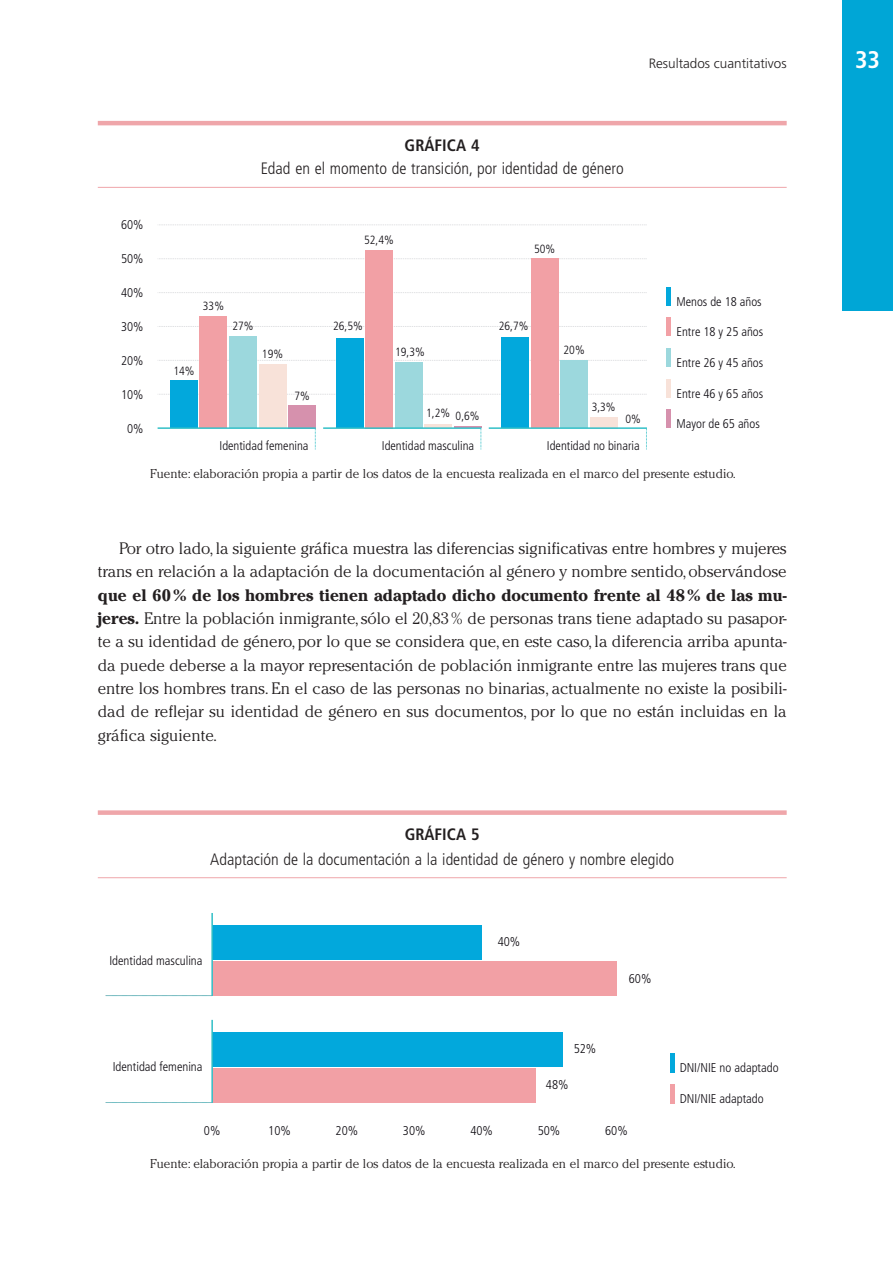
<style>
.page{position:relative;width:893px;height:1263px;background:#fff}
.page>*{position:absolute;margin:0;border:0;box-sizing:border-box;transform-origin:0 0}
.t1{font:700 condensed 24px "Frutiger LT Std";color:#fff}
.t2{font:300 16.5px/23.4px "Cheltenham Std";color:#231f20;text-align:justify}
.t3{font:300 condensed 16.5px/23.4px "Frutiger LT Std";color:#231f20;text-align:center}
.t4{font:300 13.5px "Frutiger LT Std";color:#231f20}
.t5{font:300 12.75px "Cheltenham Std";color:#231f20}
.t6{font:300 condensed 12.75px "Frutiger LT Std";color:#0f0c12}
.t7{font:300 condensed 12.6px "Frutiger LT Std";color:#0f0c12}
.t8{font:300 condensed 11.85px "Frutiger LT Std";color:#0f0c12}
.s1{font-weight:700}
</style>
<div class="page">
<div style="left:842px;top:0;width:51px;height:310px;background:#00a6d6"></div>
<hr style="left:98px;top:121px;width:689px;height:4px;background:#efa6aa">
<hr style="left:98px;top:187px;width:689px;height:1px;background:#efa6aa">
<div style="left:98px;top:810px;width:689px;height:5px;background:#efa6aa"></div>
<hr style="left:98px;top:877px;width:689px;height:1px;background:#efa6aa">
<svg style="left:159px;top:224px;width:488px;height:1px"></svg>
<svg style="left:159px;top:258px;width:488px;height:1px"></svg>
<svg style="left:159px;top:292px;width:488px;height:1px"></svg>
<svg style="left:159px;top:326px;width:488px;height:1px"></svg>
<svg style="left:159px;top:360px;width:488px;height:1px"></svg>
<svg style="left:159px;top:394px;width:488px;height:1px"></svg>
<div style="left:666px;top:287px;width:5px;height:19px;background:#02a8dc"></div>
<div style="left:666px;top:317px;width:5px;height:19px;background:#f2a0a5"></div>
<div style="left:666px;top:348px;width:5px;height:19px;background:#9cd8dd"></div>
<div style="left:666px;top:378px;width:5px;height:19px;background:#f8e2d9"></div>
<div style="left:666px;top:409px;width:5px;height:19px;background:#d691ad"></div>
<div style="left:170px;top:381px;width:28px;height:47px;background:#02a8dc"></div>
<div style="left:200px;top:316px;width:27px;height:112px;background:#f2a0a5"></div>
<div style="left:229px;top:336px;width:28px;height:92px;background:#9cd8dd"></div>
<div style="left:259px;top:364px;width:27px;height:64px;background:#f8e2d9"></div>
<div style="left:288px;top:405px;width:28px;height:23px;background:#d691ad"></div>
<div style="left:336px;top:339px;width:27px;height:89px;background:#02a8dc"></div>
<div style="left:365px;top:250px;width:28px;height:178px;background:#f2a0a5"></div>
<div style="left:395px;top:363px;width:27px;height:65px;background:#9cd8dd"></div>
<hr style="left:424px;top:424px;width:28px;height:4px;background:#f8e2d9">
<hr style="left:454px;top:426px;width:27px;height:2px;background:#d691ad">
<div style="left:501px;top:338px;width:28px;height:90px;background:#02a8dc"></div>
<div style="left:531px;top:259px;width:27px;height:169px;background:#f2a0a5"></div>
<div style="left:560px;top:360px;width:28px;height:68px;background:#9cd8dd"></div>
<div style="left:590px;top:417px;width:27px;height:11px;background:#f8e2d9"></div>
<hr style="left:158px;top:427px;width:158px;height:2px;background:#31bfc7">
<svg style="left:315px;top:428px;width:1px;height:22px"></svg>
<hr style="left:323px;top:427px;width:158px;height:2px;background:#31bfc7">
<svg style="left:480px;top:428px;width:1px;height:22px"></svg>
<hr style="left:489px;top:427px;width:158px;height:2px;background:#31bfc7">
<svg style="left:646px;top:428px;width:1px;height:22px"></svg>
<div style="left:212px;top:926px;width:270px;height:34px;background:#02a8dc"></div>
<div style="left:212px;top:962px;width:405px;height:34px;background:#f2a0a5"></div>
<div style="left:212px;top:1032px;width:350px;height:35px;background:#02a8dc"></div>
<div style="left:212px;top:1069px;width:324px;height:34px;background:#f2a0a5"></div>
<hr style="left:670px;top:1053px;width:4px;height:19px;background:#02a8dc">
<hr style="left:670px;top:1084px;width:4px;height:19px;background:#f2a0a5">
<svg style="left:106px;top:995px;width:105px;height:1px"></svg>
<hr style="left:211px;top:913px;width:2px;height:83px;background:#31bfc7">
<svg style="left:106px;top:1102px;width:105px;height:1px"></svg>
<hr style="left:211px;top:1020px;width:2px;height:83px;background:#31bfc7">
<p class="t4" style="left:649px;top:56px;width:140px">Resultados cuantitativos</p>
<h1 class="t1" style="left:855px;top:45px;width:26px">33</h1>
<p class="t3" style="left:261px;top:134px;width:365px"><span class="s1">GRÁFICA 4<br></span>Edad en el momento de transición, por identidad de género</p>
<p class="t7" style="left:121px;top:218px;width:24px">60%</p>
<p class="t7" style="left:121px;top:252px;width:24px">50%</p>
<p class="t7" style="left:121px;top:286px;width:24px">40%</p>
<p class="t7" style="left:121px;top:320px;width:24px">30%</p>
<p class="t7" style="left:121px;top:353px;width:24px">20%</p>
<p class="t7" style="left:121px;top:387px;width:24px">10%</p>
<p class="t7" style="left:127px;top:421px;width:18px">0%</p>
<p class="t8" style="left:203px;top:299px;width:23px">33%</p>
<p class="t8" style="left:232px;top:320px;width:23px">27%</p>
<p class="t8" style="left:173px;top:364px;width:23px">14%</p>
<p class="t8" style="left:262px;top:347px;width:23px">19%</p>
<p class="t8" style="left:294px;top:389px;width:17px">7%</p>
<p class="t8" style="left:364px;top:233px;width:31px">52,4%</p>
<p class="t8" style="left:534px;top:242px;width:23px">50%</p>
<p class="t8" style="left:333px;top:320px;width:31px">26,5%</p>
<p class="t8" style="left:395px;top:345px;width:31px">19,3%</p>
<p class="t8" style="left:426px;top:408px;width:55px">1,2% 0,6%</p>
<p class="t8" style="left:499px;top:319px;width:31px">26,7%</p>
<p class="t8" style="left:564px;top:343px;width:23px">20%</p>
<p class="t8" style="left:592px;top:400px;width:25px">3,3%</p>
<p class="t8" style="left:625px;top:412px;width:17px">0%</p>
<p class="t7" style="left:676px;top:294px;width:87px">Menos de 18 años</p>
<p class="t7" style="left:676px;top:325px;width:88px">Entre 18 y 25 años</p>
<p class="t7" style="left:676px;top:355px;width:88px">Entre 26 y 45 años</p>
<p class="t7" style="left:676px;top:386px;width:88px">Entre 46 y 65 años</p>
<p class="t7" style="left:676px;top:417px;width:85px">Mayor de 65 años</p>
<p class="t7" style="left:220px;top:438px;width:91px">Identidad femenina</p>
<p class="t7" style="left:382px;top:438px;width:94px">Identidad masculina</p>
<p class="t7" style="left:547px;top:438px;width:94px">Identidad no binaria</p>
<p class="t5" style="left:150px;top:466px;width:587px">Fuente: elaboración propia a partir de los datos de la encuesta realizada en el marco del presente estudio.</p>
<p class="t2" style="left:98px;top:536px;width:690px;text-indent:21px">Por otro lado, la siguiente gráfica muestra las diferencias significativas entre hombres y mujeres trans en relación a la adaptación de la documentación al género y nombre sentido, observándose <span class="s1">que el 60 % de los hombres tienen adaptado dicho documento frente al 48 % de las mu&shy;jeres.</span> Entre la población inmigrante, sólo el 20,83 % de personas trans tiene adaptado su pasapor&shy;te a su identidad de género, por lo que se considera que, en este caso, la diferencia arriba apunta&shy;da puede deberse a la mayor representación de población inmigrante entre las mujeres trans que entre los hombres trans. En el caso de las personas no binarias, actualmente no existe la posibili&shy;dad de reflejar su identidad de género en sus documentos, por lo que no están incluidas en la gráfica siguiente.</p>
<p class="t3" style="left:210px;top:823px;width:465px;line-height:24.2px"><span class="s1">GRÁFICA 5<br></span>Adaptación de la documentación a la identidad de género y nombre elegido</p>
<p class="t6" style="left:109px;top:953px;width:95px">Identidad masculina</p>
<p class="t6" style="left:498px;top:935px;width:24px">40%</p>
<p class="t6" style="left:629px;top:971px;width:24px">60%</p>
<p class="t6" style="left:113px;top:1060px;width:91px">Identidad femenina</p>
<p class="t6" style="left:574px;top:1042px;width:24px">52%</p>
<p class="t6" style="left:546px;top:1078px;width:24px">48%</p>
<p class="t6" style="left:204px;top:1124px;width:18px">0%</p>
<p class="t6" style="left:268px;top:1124px;width:24px">10%</p>
<p class="t6" style="left:336px;top:1124px;width:24px">20%</p>
<p class="t6" style="left:403px;top:1124px;width:24px">30%</p>
<p class="t6" style="left:470px;top:1124px;width:24px">40%</p>
<p class="t6" style="left:538px;top:1124px;width:24px">50%</p>
<p class="t6" style="left:605px;top:1124px;width:24px">60%</p>
<p class="t6" style="left:680px;top:1061px;width:100px">DNI/NIE no adaptado</p>
<p class="t6" style="left:680px;top:1092px;width:86px">DNI/NIE adaptado</p>
<p class="t5" style="left:150px;top:1156px;width:587px">Fuente: elaboración propia a partir de los datos de la encuesta realizada en el marco del presente estudio.</p>
</div>
